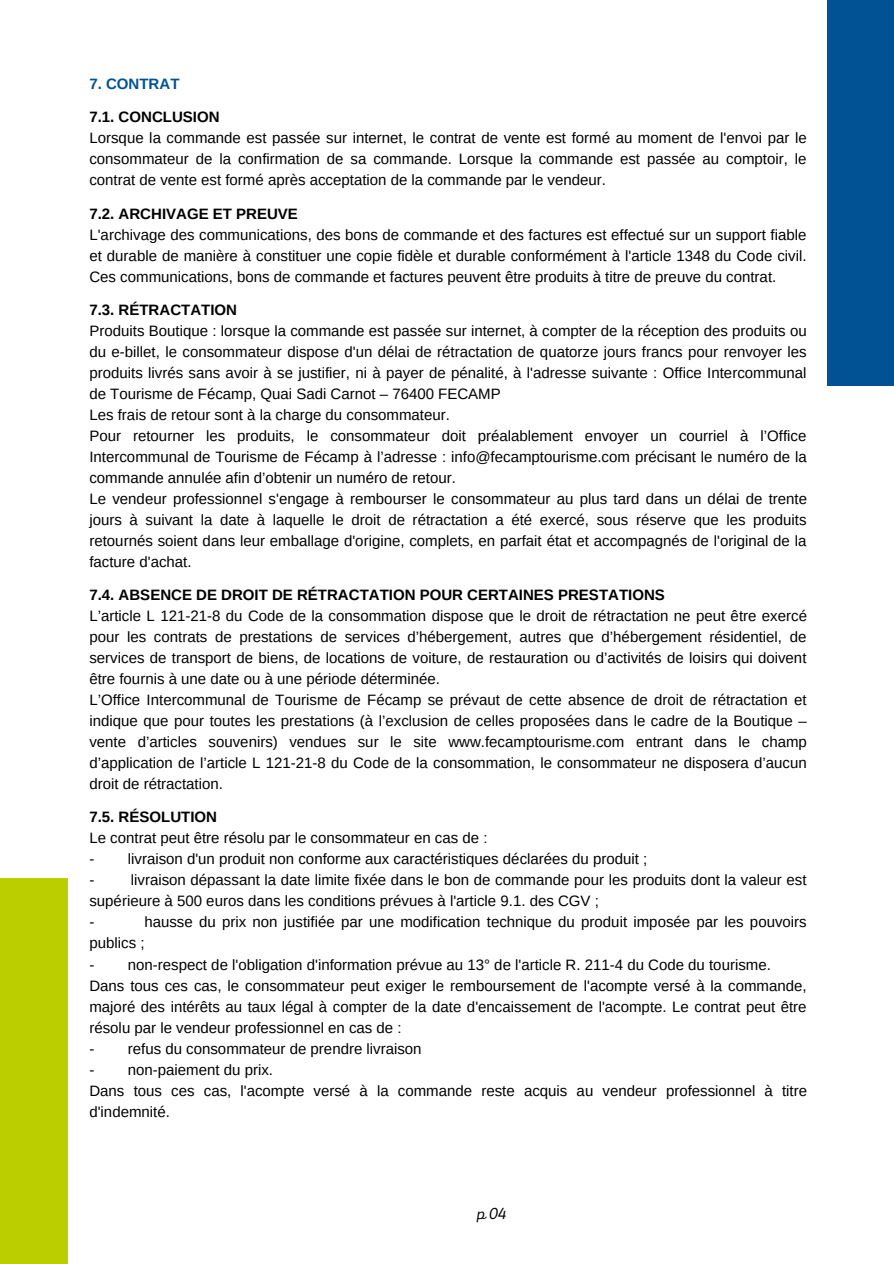
<style>
.page{position:relative;width:894px;height:1264px;background:#fff}
.page>*{position:absolute;margin:0;border:0;box-sizing:border-box;transform-origin:0 0}
.t1{font:16.5px "Mixa";color:#000}
.t2{font:15px/21px "Arimo";color:#000;text-align:justify}
.t3{font:700 15px "Arimo";color:#000}
.t4{font:700 15px "Arimo";color:#005294}
</style>
<div class="page">
<div style="left:827px;top:0;width:66px;height:386px;background:#005294"></div>
<div style="left:0;top:878px;width:68px;height:385px;background:#bace00"></div>
<p class="t4" style="left:89px;top:76px;width:92px">7. CONTRAT</p>
<p class="t3" style="left:89px;top:109px;width:132px">7.1. CONCLUSION</p>
<p class="t2" style="left:89px;top:128px;width:718px">Lorsque la commande est passée sur internet, le contrat de vente est formé au moment de l'envoi par le consommateur de la confirmation de sa commande. Lorsque la commande est passée au comptoir, le contrat de vente est formé après acceptation de la commande par le vendeur.</p>
<p class="t3" style="left:89px;top:205px;width:210px">7.2. ARCHIVAGE ET PREUVE</p>
<p class="t2" style="left:89px;top:224px;width:718px">L'archivage des communications, des bons de commande et des factures est effectué sur un support fiable et durable de manière à constituer une copie fidèle et durable conformément à l'article 1348 du Code civil.<br>Ces communications, bons de commande et factures peuvent être produits à titre de preuve du contrat.</p>
<p class="t3" style="left:89px;top:301px;width:149px">7.3. RÉTRACTATION</p>
<p class="t2" style="left:89px;top:320px;width:718px">Produits Boutique : lorsque la commande est passée sur internet, à compter de la réception des produits ou du e-billet, le consommateur dispose d'un délai de rétractation de quatorze jours francs pour renvoyer les produits livrés sans avoir à se justifier, ni à payer de pénalité, à l'adresse suivante : Office Intercommunal de Tourisme de Fécamp, Quai Sadi Carnot – 76400 FECAMP</p>
<p class="t2" style="left:89px;top:404px;width:362px">Les frais de retour sont à la charge du consommateur.</p>
<p class="t2" style="left:89px;top:425px;width:718px">Pour retourner les produits, le consommateur doit préalablement envoyer un courriel à l’Office Intercommunal de Tourisme de Fécamp à l’adresse : info@fecamptourisme.com précisant le numéro de la commande annulée afin d’obtenir un numéro de retour.</p>
<p class="t2" style="left:89px;top:488px;width:719px">Le vendeur professionnel s'engage à rembourser le consommateur au plus tard dans un délai de trente jours à suivant la date à laquelle le droit de rétractation a été exercé, sous réserve que les produits retournés soient dans leur emballage d'origine, complets, en parfait état et accompagnés de l'original de la facture d'achat.</p>
<p class="t3" style="left:89px;top:586px;width:576px">7.4. ABSENCE DE DROIT DE RÉTRACTATION POUR CERTAINES PRESTATIONS</p>
<p class="t2" style="left:89px;top:605px;width:719px">L’article L 121-21-8 du Code de la consommation dispose que le droit de rétractation ne peut être exercé pour les contrats de prestations de services d’hébergement, autres que d’hébergement résidentiel, de services de transport de biens, de locations de voiture, de restauration ou d’activités de loisirs qui doivent être fournis à une date ou à une période déterminée.</p>
<p class="t2" style="left:89px;top:689px;width:718px">L’Office Intercommunal de Tourisme de Fécamp se prévaut de cette absence de droit de rétractation et indique que pour toutes les prestations (à l’exclusion de celles proposées dans le cadre de la Boutique – vente d’articles souvenirs) vendues sur le site www.fecamptourisme.com entrant dans le champ d’application de l’article L 121-21-8 du Code de la consommation, le consommateur ne disposera d’aucun droit de rétractation.</p>
<p class="t3" style="left:89px;top:808px;width:129px">7.5. RÉSOLUTION</p>
<p class="t2" style="left:89px;top:827px;width:399px">Le contrat peut être résolu par le consommateur en cas de :</p>
<p class="t2" style="left:89px;top:848px;width:559px">- livraison d'un produit non conforme aux caractéristiques déclarées du produit ;</p>
<p class="t2" style="left:89px;top:869px;width:6px">-</p>
<p class="t2" style="left:89px;top:869px;width:718px;text-indent:41px">livraison dépassant la date limite fixée dans le bon de commande pour les produits dont la valeur est supérieure à 500 euros dans les conditions prévues à l'article 9.1. des CGV ;</p>
<p class="t2" style="left:89px;top:911px;width:6px">-</p>
<p class="t2" style="left:89px;top:911px;width:718px;text-indent:55px">hausse du prix non justifiée par une modification technique du produit imposée par les pouvoirs publics ;</p>
<p class="t2" style="left:89px;top:953px;width:682px">- non-respect de l'obligation d'information prévue au 13° de l'article R. 211-4 du Code du tourisme.</p>
<p class="t2" style="left:89px;top:974px;width:718px">Dans tous ces cas, le consommateur peut exiger le remboursement de l'acompte versé à la commande, majoré des intérêts au taux légal à compter de la date d'encaissement de l'acompte. Le contrat peut être résolu par le vendeur professionnel en cas de :</p>
<p class="t2" style="left:89px;top:1037px;width:333px">- refus du consommateur de prendre livraison</p>
<p class="t2" style="left:89px;top:1058px;width:185px">- non-paiement du prix.</p>
<p class="t2" style="left:89px;top:1079px;width:719px">Dans tous ces cas, l'acompte versé à la commande reste acquis au vendeur professionnel à titre d'indemnité.</p>
<p class="t1" style="left:477px;top:1202px;width:31px">p04</p>
</div>
